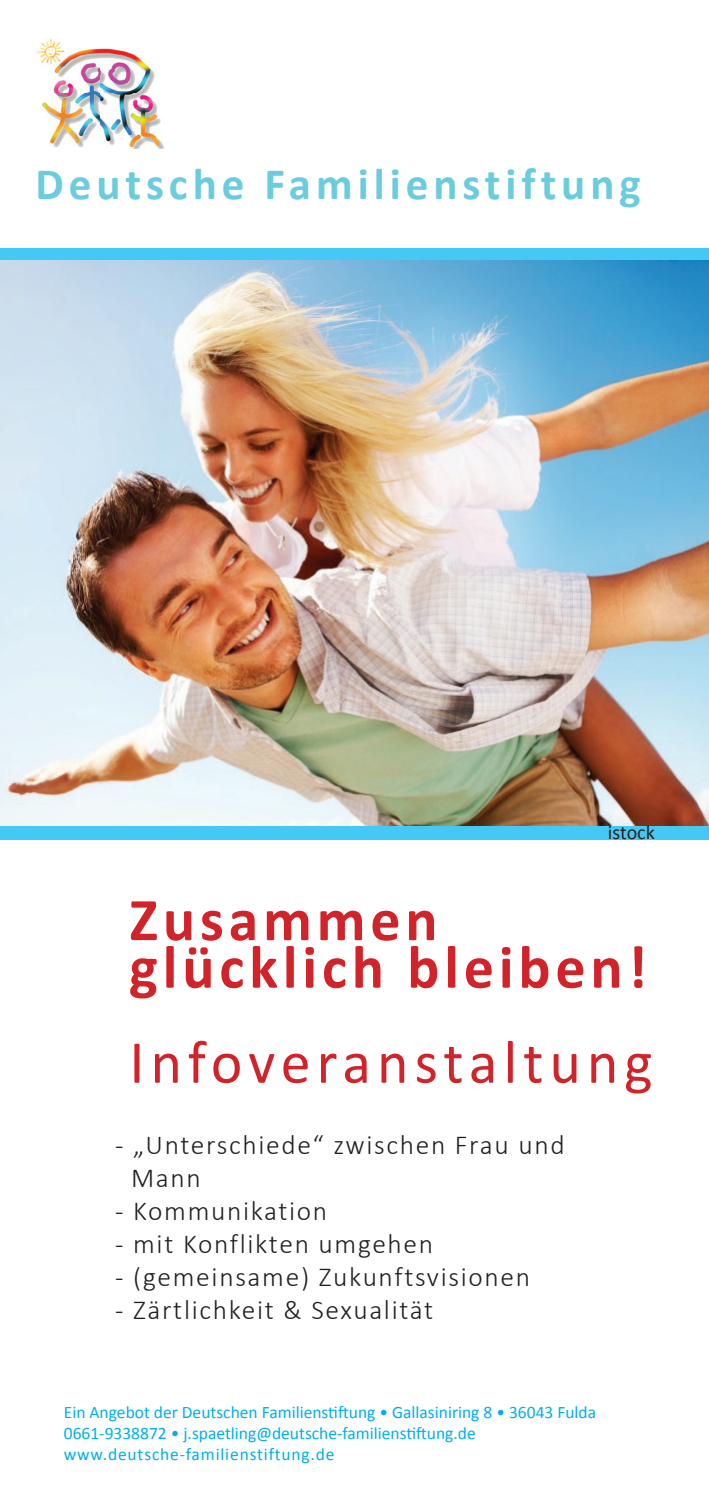
<style>
.page{position:relative;width:709px;height:1503px;background:#fff}
.page>*{position:absolute;margin:0;border:0;box-sizing:border-box;transform-origin:0 0}
.t1{font:700 61.25px/47.5px "Calibri";letter-spacing:.08em;color:#d1232a}
.t2{font:61.25px "Calibri";letter-spacing:.1em;color:#d1232a}
.t3{font:700 45px "Calibri";letter-spacing:.11em;color:#6accdc}
.t4{font:300 27.5px/33px "Calibri";letter-spacing:.06em;color:#231f20}
.t5{font:20px "Calibri";color:#231f20}
.t6{font:17.5px/21px "Calibri";color:#00aeef}
</style>
<div class="page">
<div style="left:0;top:248px;width:709px;height:592px;background:#45c8f4"></div>
<img style="left:36px;top:39px;width:128px;height:109px">
<img style="left:0;top:260px;width:709px;height:565px">
<h2 class="t3" style="left:35px;top:155px;width:607px">Deutsche Familienstiftung</h2>
<p class="t5" style="left:608px;top:820px;width:48px">istock</p>
<h1 class="t1" style="left:129px;top:896px;width:519px">Zusammen glücklich bleiben!</h1>
<h1 class="t2" style="left:129px;top:1023px;width:525px">Infoveranstaltung</h1>
<h3 class="t4" style="left:131px;top:1128px;width:435px;text-indent:-16px">- „Unterschiede“ zwischen Frau und<br>Mann</h3>
<h3 class="t4" style="left:115px;top:1194px;width:213px">- Kommunikation</h3>
<h3 class="t4" style="left:115px;top:1227px;width:319px">- mit Konflikten umgehen</h3>
<h3 class="t4" style="left:115px;top:1260px;width:416px">- (gemeinsame) Zukunftsvisionen</h3>
<h3 class="t4" style="left:115px;top:1293px;width:319px">- Zärtlichkeit &amp; Sexualität</h3>
<p class="t6" style="left:64px;top:1401px;width:534px">Ein Angebot der Deutschen Familienstiftung • Gallasiniring 8 • 36043 Fulda<br>0661-9338872 • j.spaetling@deutsche-familienstiftung.de www.deutsche-familienstiftung.de</p>
</div>
